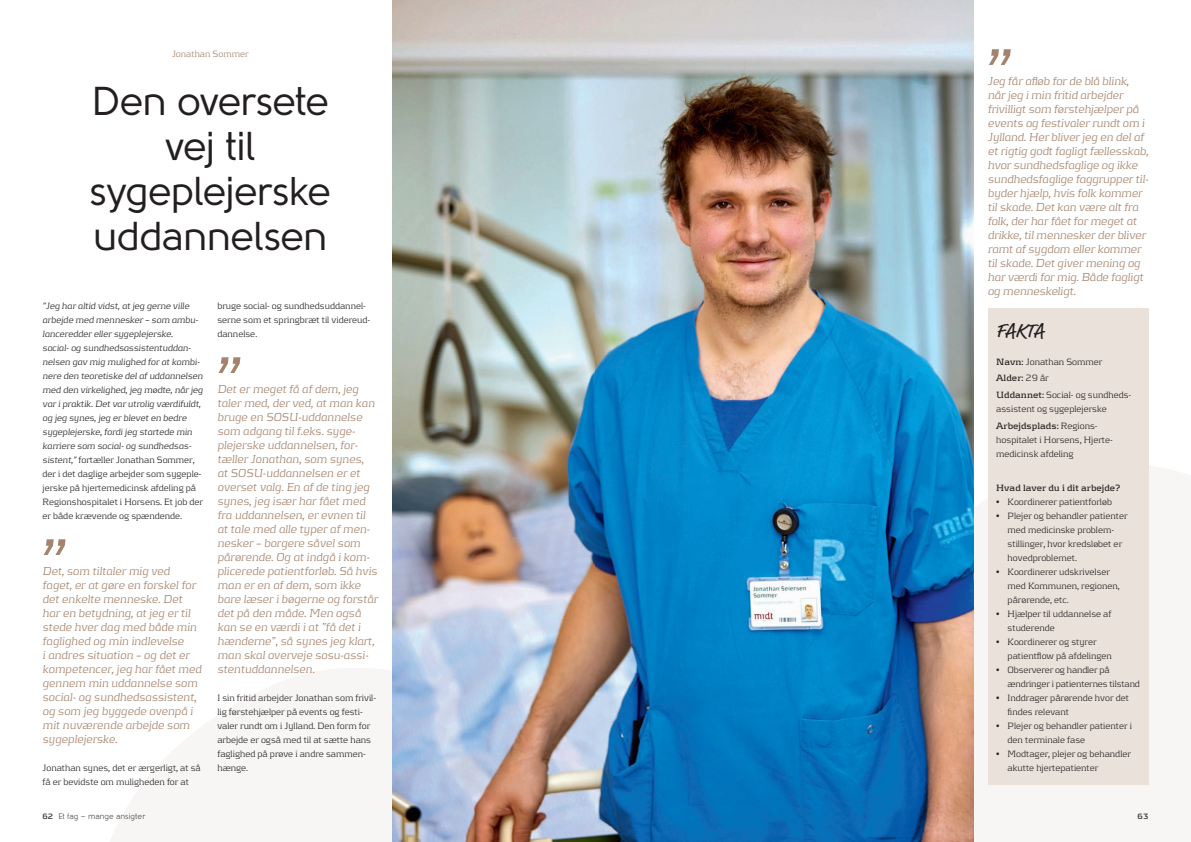
<style>
.page{position:relative;width:1191px;height:842px;background:#fff}
.page>*{position:absolute;margin:0;border:0;box-sizing:border-box;transform-origin:0 0}
.t1{font:italic 300 80px "Kontrapunkt";color:#a5826c}
.t2{font:40px/45px "Solomon";letter-spacing:-.015em;color:#231f20;text-align:center}
.t3{font:20px "Market Pro";color:#231f20}
.t4{font:italic 300 12px/14px "Kontrapunkt";color:#a5826c}
.t5{font:300 9.5px/14px "Kontrapunkt";color:#231f20}
.t6{font:italic 300 9.5px/14px "Kontrapunkt";color:#231f20}
.t7{font:700 9.5px "Kontrapunkt";color:#231f20}
.t8{font:300 9.5px "Kontrapunkt";color:#a5826c}
.t9{font:8px "Solomon";color:#231f20}
.t10{font:700 8px "Kontrapunkt";color:#231f20}
.s1{font-style:normal}
.s2{font-family:"Kontrapunkt";font-weight:700}
.s3{font-weight:700}
</style>
<div class="page">
<svg style="left:110px;top:668px;width:282px;height:174px;fill:#f8f6f4"></svg>
<img style="left:392px;top:0;width:581px;height:842px">
<svg style="left:595px;top:414px;width:596px;height:428px"></svg>
<div style="left:987px;top:309px;width:161px;height:476px;background:#eae1da"></div>
<p class="t8" style="left:172px;top:48px;width:78px">Jonathan Sommer</p>
<h2 class="t2" style="left:90px;top:79px;width:243px">Den oversete vej til sygeplejerske uddannelsen</h2>
<p class="t6" style="left:43px;top:298px;width:162px">”Jeg har altid vidst, at jeg gerne ville arbejde med mennesker – som ambu&shy;lanceredder eller sygeplejerske.<br>social- og sundhedsassistentuddan&shy;nelsen gav mig mulighed for at kombi&shy;nere den teoretiske del af uddannelsen med den virkelighed, jeg mødte, når jeg var i praktik. Det var utrolig værdifuldt, og jeg synes, jeg er blevet en bedre sygeplejerske, fordi jeg startede min karriere som social- og sundhedsas&shy;sistent,” <span class="s1">fortæller Jonathan Sommer, der i det daglige arbejder som sygeple&shy;jerske på hjertemedicinsk afdeling på Regionshospitalet i Horsens. Et job der er både krævende og spændende.</span></p>
<h1 class="t1" style="left:36px;top:519px;width:29px">”</h1>
<p class="t4" style="left:43px;top:563px;width:160px">Det, som tiltaler mig ved faget, er at gøre en forskel for det enkelte menneske. Det har en betydning, at jeg er til stede hver dag med både min faglighed og min indlevelse<br>i andres situation – og det er kompetencer, jeg har fået med gennem min uddannelse som social- og sundhedsassistent, og som jeg byggede ovenpå i mit nuværende arbejde som sygeplejerske.</p>
<p class="t5" style="left:43px;top:760px;width:160px">Jonathan synes, det er ærgerligt, at så få er bevidste om muligheden for at</p>
<p class="t9" style="left:43px;top:812px;width:104px"><span class="s2">62</span> Et fag – mange ansigter</p>
<p class="t5" style="left:217px;top:298px;width:154px">bruge social- og sundhedsuddannel&shy;serne som et springbræt til videreud&shy;dannelse.</p>
<h1 class="t1" style="left:210px;top:337px;width:29px">”</h1>
<p class="t4" style="left:217px;top:381px;width:162px">Det er meget få af dem, jeg taler med, der ved, at man kan bruge en SOSU-uddannelse som adgang til f.eks. syge&shy;plejerske uddannelsen, for&shy;tæller Jonathan, som synes,<br>at SOSU-uddannelsen er et overset valg. En af de ting jeg synes, jeg især har fået med fra uddannelsen, er evnen til at tale med alle typer af men&shy;nesker – borgere såvel som pårørende. Og at indgå i kom&shy;plicerede patientforløb. Så hvis man er en af dem, som ikke bare læser i bøgerne og forstår det på den måde. Men også kan se en værdi i at ”få det i hænderne”, så synes jeg klart, man skal overveje sosu-assi&shy;stentuddannelsen.</p>
<p class="t5" style="left:217px;top:690px;width:160px">I sin fritid arbejder Jonathan som frivil&shy;lig førstehjælper på events og festi&shy;valer rundt om i Jylland. Den form for arbejde er også med til at sætte hans faglighed på prøve i andre sammen&shy;hænge.</p>
<h1 class="t1" style="left:980px;top:29px;width:29px">”</h1>
<p class="t4" style="left:987px;top:73px;width:162px">Jeg får afløb for de blå blink, når jeg i min fritid arbejder frivilligt som førstehjælper på events og festivaler rundt om i<br>Jylland. Her bliver jeg en del af et rigtig godt fagligt fællesskab, hvor sundhedsfaglige og ikke sundhedsfaglige faggrupper til&shy;byder hjælp, hvis folk kommer til skade. Det kan være alt fra folk, der har fået for meget at drikke, til mennesker der bliver ramt af sygdom eller kommer til skade. Det giver mening og har værdi for mig. Både fagligt og menneskeligt.</p>
<h3 class="t3" style="left:996px;top:317px;width:49px">FAKTA</h3>
<p class="t5" style="left:996px;top:353px;width:136px;line-height:16.8px"><span class="s3">Navn:</span> Jonathan Sommer<br><span class="s3">Alder:</span> 29 år<br><span class="s3">Uddannet:</span> Social- og sundheds-</p>
<p class="t5" style="left:996px;top:400px;width:112px;line-height:16.8px">assistent og sygeplejerske<br><span class="s3">Arbejdsplads:</span> Regions-</p>
<p class="t5" style="left:996px;top:433px;width:118px">hospitalet i Horsens, Hjerte&shy;medicinsk afdeling</p>
<p class="t7" style="left:996px;top:482px;width:126px">Hvad laver du i dit arbejde?</p>
<p class="t5" style="left:996px;top:494px;width:117px">• Koordinerer patientforløb</p>
<p class="t5" style="left:1007px;top:508px;width:121px;text-indent:-11px">• Plejer og behandler patienter med medicinske problem&shy;stillinger, hvor kredsløbet er hovedproblemet.</p>
<p class="t5" style="left:1007px;top:564px;width:114px;text-indent:-11px">• Koordinerer udskrivelser med Kommunen, regionen, pårørende, etc.</p>
<p class="t5" style="left:1007px;top:606px;width:105px;text-indent:-11px">• Hjælper til uddannelse af studerende</p>
<p class="t5" style="left:1007px;top:634px;width:106px;text-indent:-11px">• Koordinerer og styrer patientflow på afdelingen</p>
<p class="t5" style="left:1007px;top:662px;width:134px;text-indent:-11px">• Observerer og handler på ændringer i patienternes tilstand</p>
<p class="t5" style="left:1007px;top:690px;width:123px;text-indent:-11px">• Inddrager pårørende hvor det findes relevant</p>
<p class="t5" style="left:1007px;top:718px;width:126px;text-indent:-11px">• Plejer og behandler patienter i den terminale fase</p>
<p class="t5" style="left:1007px;top:746px;width:125px;text-indent:-11px">• Modtager, plejer og behandler akutte hjertepatienter</p>
<p class="t10" style="left:1137px;top:812px;width:12px">63</p>
</div>
